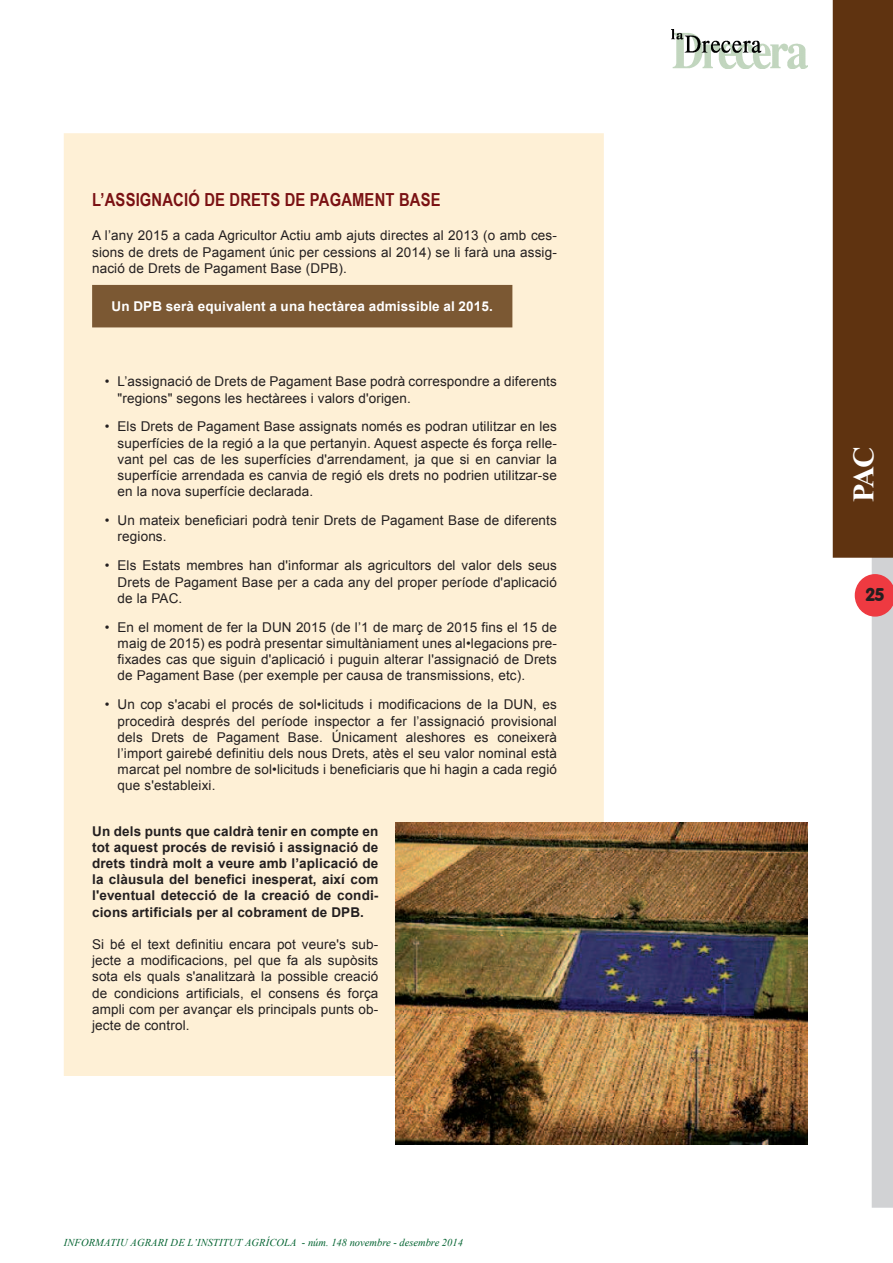
<style>
.page{position:relative;width:893px;height:1263px;background:#fff}
.page>*{position:absolute;margin:0;border:0;box-sizing:border-box;transform-origin:0 0}
.t1{font:700 30px "Times New Roman";color:#fff}
.t2{font:700 18px "Arial Narrow";letter-spacing:.01em;color:#7a1113}
.t3{font:18px "VAG Rounded BT";color:#231f20}
.t4{font:13.5px/16.2px "Arial";letter-spacing:.01em;color:#231f20;text-align:justify}
.t5{font:700 13.5px/16.2px "Arial";letter-spacing:.01em;color:#231f20;text-align:justify}
.t6{font:700 13.5px "Arial";letter-spacing:.01em;color:#fff}
.t7{font:italic 10.5px "Times New Roman";letter-spacing:.01em;color:#00622f}
</style>
<div class="page">
<img style="left:672px;top:30px;width:136px;height:38px">
<div style="left:65px;top:134px;width:538px;height:941px;background:#fef0d6"></div>
<img style="left:395px;top:823px;width:413px;height:322px">
<div style="left:93px;top:286px;width:419px;height:41px;background:#7b5833"></div>
<div style="left:92px;top:285px;width:420px;height:42px;border:2px solid #7b5833"></div>
<svg style="left:833px;top:0;width:60px;height:1208px"></svg>
<h2 class="t2" style="left:92px;top:189px;width:350px">L’ASSIGNACIÓ DE DRETS DE PAGAMENT BASE</h2>
<p class="t4" style="left:92px;top:228px;width:466px">A l’any 2015 a cada Agricultor Actiu amb ajuts directes al 2013 (o amb ces&shy;sions de drets de Pagament únic per cessions al 2014) se li farà una assig&shy;nació de Drets de Pagament Base (DPB).</p>
<p class="t6" style="left:112px;top:297px;width:383px">Un DPB serà equivalent a una hectàrea admissible al 2015.</p>
<p class="t4" style="left:118px;top:374px;width:441px;text-indent:-13px">• L’assignació de Drets de Pagament Base podrà correspondre a diferents "regions" segons les hectàrees i valors d'origen.</p>
<p class="t4" style="left:118px;top:419px;width:441px;text-indent:-13px">• Els Drets de Pagament Base assignats només es podran utilitzar en les superfícies de la regió a la que pertanyin. Aquest aspecte és força relle&shy;vant pel cas de les superfícies d'arrendament, ja que si en canviar la superfície arrendada es canvia de regió els drets no podrien utilitzar-se en la nova superfície declarada.</p>
<p class="t4" style="left:118px;top:512px;width:441px;text-indent:-13px">• Un mateix beneficiari podrà tenir Drets de Pagament Base de diferents regions.</p>
<p class="t4" style="left:118px;top:558px;width:441px;text-indent:-13px">• Els Estats membres han d'informar als agricultors del valor dels seus Drets de Pagament Base per a cada any del proper període d'aplicació de la PAC.</p>
<p class="t4" style="left:118px;top:619px;width:441px;text-indent:-13px">• En el moment de fer la DUN 2015 (de l’1 de març de 2015 fins el 15 de maig de 2015) es podrà presentar simultàniament unes al•legacions pre&shy;fixades cas que siguin d'aplicació i puguin alterar l'assignació de Drets de Pagament Base (per exemple per causa de transmissions, etc).</p>
<p class="t4" style="left:118px;top:697px;width:441px;text-indent:-13px">• Un cop s'acabi el procés de sol•licituds i modificacions de la DUN, es procedirà després del període inspector a fer l’assignació provisional dels Drets de Pagament Base. Únicament aleshores es coneixerà l’import gairebé definitiu dels nous Drets, atès el seu valor nominal està marcat pel nombre de sol•licituds i beneficiaris que hi hagin a cada regió que s'estableixi.</p>
<p class="t5" style="left:92px;top:823px;width:288px">Un dels punts que caldrà tenir en compte en tot aquest procés de revisió i assignació de drets tindrà molt a veure amb l’aplicació de la clàusula del benefici inesperat, així com l'eventual detecció de la creació de condi&shy;cions artificials per al cobrament de DPB.</p>
<p class="t4" style="left:92px;top:936px;width:288px">Si bé el text definitiu encara pot veure's sub&shy;jecte a modificacions, pel que fa als supòsits sota els quals s'analitzarà la possible creació de condicions artificials, el consens és força ampli com per avançar els principals punts ob&shy;jecte de control.</p>
<p class="t7" style="left:64px;top:1235px;width:401px">INFORMATIU AGRARI DE L’INSTITUT AGRÍCOLA - núm. 148 novembre - desembre 2014</p>
<h1 class="t1" style="left:847px;top:502px;width:58px;rotate:-90deg">PAC</h1>
<h2 class="t3" style="left:866px;top:584px;width:20px">25</h2>
</div>
